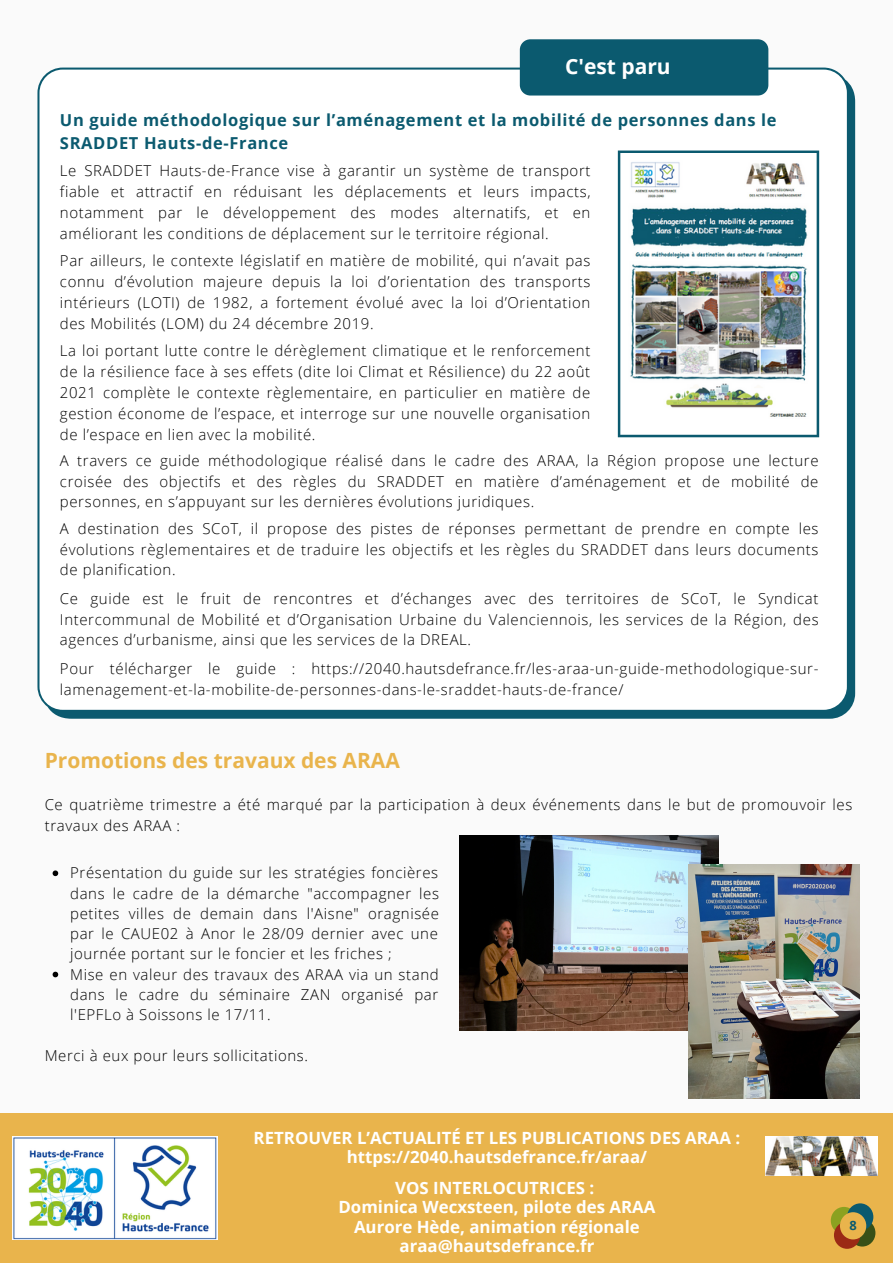
<style>
.page{position:relative;width:893px;height:1264px;background:#fff}
.page>*{position:absolute;margin:0;border:0;box-sizing:border-box;transform-origin:0 0}
.t1{font:700 21px "Open Sans";color:#e9b44c}
.t2{font:700 21px "Open Sans";color:#fff}
.t3{font:700 16.8px/19.5px "Open Sans";color:#fff;text-align:center}
.t4{font:700 16.5px/22.8px "Open Sans";letter-spacing:.04em;color:#0b5a6f}
.t5{font:300 15px/21px "Open Sans";letter-spacing:.04em;color:#000;text-align:justify}
.t6{font:700 12.75px "Open Sans";color:#0b5a6f}
</style>
<div class="page">
<div style="left:0;top:0;width:892px;height:1262px;background:#fafafa"></div>
<div style="left:0;top:1113px;width:892px;height:149px;background:#e9b44c"></div>
<img style="left:12px;top:1136px;width:205px;height:103px">
<img style="left:765px;top:1136px;width:112px;height:39px">
<svg style="left:830px;top:1206px;width:27px;height:28px"></svg>
<div style="left:849px;top:1219px;width:26px;height:27px;background:#385017;border-radius:50%"></div>
<div style="left:833px;top:1221px;width:27px;height:27px;background:#9b2915;border-radius:50%"></div>
<div style="left:847px;top:1203px;width:26px;height:27px;background:#0b5a6f;border-radius:50%"></div>
<div style="left:839px;top:1212px;width:27px;height:27px;background:#e9b44c;border-radius:50%"></div>
<svg style="left:37px;top:68px;width:818px;height:650px"></svg>
<div style="left:520px;top:39px;width:248px;height:56px;background:#0b5a6f;border-radius:10px"></div>
<svg style="left:617px;top:150px;width:202px;height:287px"></svg>
<img style="left:622px;top:154px;width:193px;height:273px">
<img style="left:459px;top:835px;width:259px;height:195px">
<img style="left:688px;top:864px;width:171px;height:233px">
<svg style="left:53px;top:870px;width:5px;height:6px"></svg>
<svg style="left:53px;top:971px;width:5px;height:6px"></svg>
<h1 class="t2" style="left:565px;top:52px;width:107px">C'est paru</h1>
<p class="t4" style="left:60px;top:108px;width:718px">Un guide méthodologique sur l’aménagement et la mobilité de personnes dans le<br>SRADDET Hauts-de-France</p>
<p class="t5" style="left:60px;top:159px;width:532px">Le SRADDET Hauts-de-France vise à garantir un système de transport fiable et attractif en réduisant les déplacements et leurs impacts, notamment par le développement des modes alternatifs, et en améliorant les conditions de déplacement sur le territoire régional.</p>
<p class="t5" style="left:60px;top:249px;width:532px">Par ailleurs, le contexte législatif en matière de mobilité, qui n’avait pas connu d’évolution majeure depuis la loi d’orientation des transports intérieurs (LOTI) de 1982, a fortement évolué avec la loi d’Orientation des Mobilités (LOM) du 24 décembre 2019.</p>
<p class="t5" style="left:60px;top:339px;width:532px">La loi portant lutte contre le dérèglement climatique et le renforcement de la résilience face à ses effets (dite loi Climat et Résilience) du 22 août 2021 complète le contexte règlementaire, en particulier en matière de gestion économe de l’espace, et interroge sur une nouvelle organisation de l’espace en lien avec la mobilité.</p>
<p class="t5" style="left:60px;top:450px;width:760px;line-height:20.5px">A travers ce guide méthodologique réalisé dans le cadre des ARAA, la Région propose une lecture croisée des objectifs et des règles du SRADDET en matière d’aménagement et de mobilité de personnes, en s’appuyant sur les dernières évolutions juridiques.</p>
<p class="t5" style="left:60px;top:518px;width:760px;line-height:20.5px">A destination des SCoT, il propose des pistes de réponses permettant de prendre en compte les évolutions règlementaires et de traduire les objectifs et les règles du SRADDET dans leurs documents de planification.</p>
<p class="t5" style="left:60px;top:588px;width:760px;line-height:20.5px">Ce guide est le fruit de rencontres et d’échanges avec des territoires de SCoT, le Syndicat Intercommunal de Mobilité et d’Organisation Urbaine du Valenciennois, les services de la Région, des agences d’urbanisme, ainsi que les services de la DREAL.</p>
<p class="t5" style="left:60px;top:658px;width:760px;line-height:20.5px">Pour télécharger le guide : https://2040.hautsdefrance.fr/les-araa-un-guide-methodologique-sur&shy;lamenagement-et-la-mobilite-de-personnes-dans-le-sraddet-hauts-de-france/</p>
<h1 class="t1" style="left:45px;top:745px;width:356px">Promotions des travaux des ARAA</h1>
<p class="t5" style="left:45px;top:793px;width:809px">Ce quatrième trimestre a été marqué par la participation à deux événements dans le but de promouvoir les travaux des ARAA :</p>
<p class="t5" style="left:70px;top:862px;width:370px;line-height:20.2px;text-align:left">Présentation du guide sur les stratégies foncières dans le cadre de la démarche "accompagner les petites villes de demain dans l'Aisne" oragnisée par le CAUE02 à Anor le 28/09 dernier avec une journée portant sur le foncier et les friches ;<br>Mise en valeur des travaux des ARAA via un stand dans le cadre du séminaire ZAN organisé par l'EPFLo à Soissons le 17/11.</p>
<p class="t5" style="left:45px;top:1044px;width:265px">Merci à eux pour leurs sollicitations.</p>
<p class="t3" style="left:253px;top:1127px;width:488px">RETROUVER L’ACTUALITÉ ET LES PUBLICATIONS DES ARAA : https://2040.hautsdefrance.fr/araa/</p>
<p class="t3" style="left:338px;top:1177px;width:318px">VOS INTERLOCUTRICES :<br>Dominica Wecxsteen, pilote des ARAA<br>Aurore Hède, animation régionale araa@hautsdefrance.fr</p>
<p class="t6" style="left:849px;top:1216px;width:9px">8</p>
</div>
